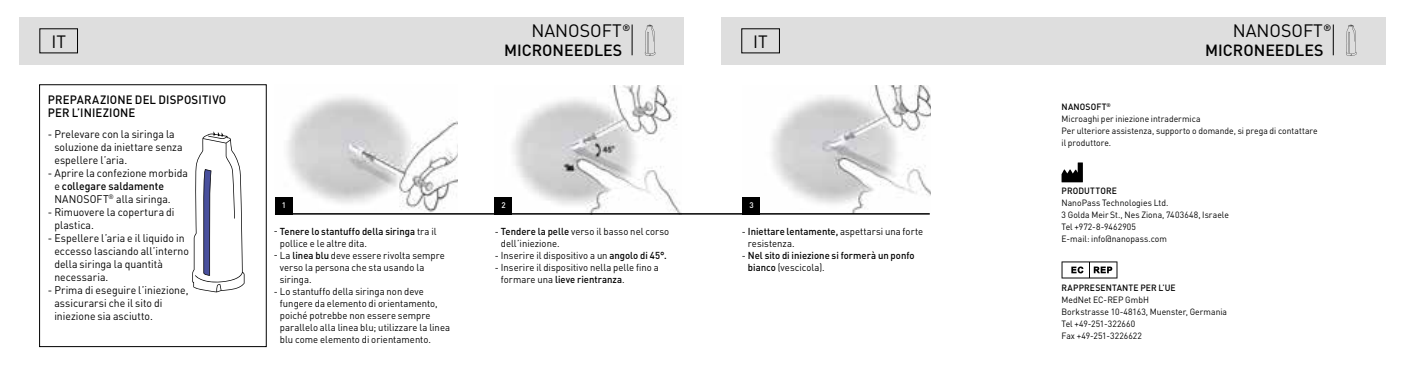
<style>
.page{position:relative;width:1406px;height:369px;background:#fff}
.page>*{position:absolute;margin:0;border:0;box-sizing:border-box;transform-origin:0 0}
.t1{font:17.8px "DIN Pro";color:#000}
.t2{font:17.6px "DIN Pro";color:#000}
.t3{font:500 16px "DIN Pro";color:#000}
.t4{font:500 12px/12px "DIN Pro";letter-spacing:.015em;color:#000;scale:.95 1}
.t5{font:11px/13px "DIN Pro";color:#000;scale:.95 1}
.t6{font:10px/12px "DIN Pro";letter-spacing:.005em;color:#000;scale:.95 1}
.t7{font:500 10px/12px "DIN Pro";color:#000;scale:.95 1}
.t8{font:500 9.2px "DIN Pro";color:#000}
.t9{font:9px/12px "DIN Pro";letter-spacing:.005em;color:#000;scale:.95 1}
.t10{font:500 9px "DIN Pro";letter-spacing:.015em;color:#000;scale:.95 1}
.t11{font:500 8px "DIN Pro";color:#fff}
.s1{font-weight:500}
.s2{font-weight:400}
</style>
<div class="page">
<div style="left:19px;top:17px;width:665px;height:48px;background:#dedede"></div>
<div style="left:721px;top:17px;width:665px;height:48px;background:#dedede"></div>
<img style="left:287px;top:96px;width:170px;height:116px">
<img style="left:771px;top:85px;width:160px;height:128px">
<img style="left:513px;top:85px;width:169px;height:128px">
<div style="left:275px;top:197px;width:17px;height:17px;background:#000"></div>
<div style="left:743px;top:197px;width:17px;height:17px;background:#000"></div>
<div style="left:495px;top:197px;width:17px;height:17px;background:#000"></div>
<hr style="left:275px;top:213px;width:655px;height:1px;background:#000">
<div style="left:39px;top:84px;width:228px;height:262px;border:1px solid #000"></div>
<hr style="left:1333px;top:24px;width:1px;height:31px;background:#000">
<svg style="left:1346px;top:24px;width:10px;height:32px"></svg>
<hr style="left:632px;top:24px;width:1px;height:31px;background:#000">
<svg style="left:645px;top:24px;width:10px;height:32px"></svg>
<div style="left:741px;top:28px;width:39px;height:25px;border:1px solid #000"></div>
<svg style="left:192px;top:131px;width:53px;height:161px"></svg>
<svg style="left:1062px;top:162px;width:21px;height:20px"></svg>
<svg style="left:1062px;top:261px;width:55px;height:17px"></svg>
<h1 class="t1" style="left:531px;top:19px;width:92px">NANOSOFT</h1>
<h1 class="t1" style="left:1233px;top:19px;width:92px">NANOSOFT</h1>
<h3 class="t3" style="left:504px;top:39px;width:120px">MICRONEEDLES</h3>
<h3 class="t3" style="left:1205px;top:39px;width:120px">MICRONEEDLES</h3>
<p class="t8" style="left:622px;top:21px;width:9px">®</p>
<p class="t8" style="left:1324px;top:21px;width:9px">®</p>
<h2 class="t2" style="left:51px;top:29px;width:16px">IT</h2>
<h2 class="t2" style="left:753px;top:29px;width:16px">IT</h2>
<p class="t4" style="left:48px;top:94px;width:189px">PREPARAZIONE DEL DISPOSITIVO<br>PER L’INIEZIONE</p>
<p class="t5" style="left:54px;top:127px;width:137px;text-indent:-7px">- Prelevare con la siringa la soluzione da iniettare senza espellere l’aria.</p>
<p class="t5" style="left:54px;top:166px;width:142px;text-indent:-7px">- Aprire la confezione morbida e <span class="s1">collegare saldamente<br></span>NANOSOFT<sup>®</sup> alla siringa.</p>
<p class="t5" style="left:54px;top:205px;width:128px;text-indent:-7px">- Rimuovere la copertura di plastica.</p>
<p class="t5" style="left:54px;top:231px;width:143px;text-indent:-7px">- Espellere l’aria e il liquido in eccesso lasciando all’interno della siringa la quantità necessaria.</p>
<p class="t5" style="left:54px;top:283px;width:143px;text-indent:-7px">- Prima di eseguire l’iniezione, assicurarsi che il sito di iniezione sia asciutto.</p>
<p class="t11" style="left:282px;top:200px;width:6px">1</p>
<p class="t11" style="left:501px;top:200px;width:6px">2</p>
<p class="t11" style="left:749px;top:200px;width:6px">3</p>
<p class="t7" style="left:280px;top:224px;width:166px;text-indent:-6px"><span class="s2">-</span> Tenere lo stantuffo della siringa <span class="s2">tra il pollice e le altre dita.</span></p>
<p class="t6" style="left:280px;top:248px;width:175px;text-indent:-6px">- La <span class="s1">linea blu</span> deve essere rivolta sempre verso la persona che sta usando la siringa.</p>
<p class="t6" style="left:280px;top:284px;width:181px;text-indent:-6px">- Lo stantuffo della siringa non deve fungere da elemento di orientamento, poiché potrebbe non essere sempre parallelo alla linea blu; utilizzare la linea blu come elemento di orientamento.</p>
<p class="t6" style="left:501px;top:224px;width:179px;text-indent:-6px">- <span class="s1">Tendere la pelle</span> verso il basso nel corso dell’iniezione.</p>
<p class="t6" style="left:495px;top:248px;width:182px">- Inserire il dispositivo a un <span class="s1">angolo di 45°.</span></p>
<p class="t6" style="left:501px;top:260px;width:168px;text-indent:-6px">- Inserire il dispositivo nella pelle fino a formare una <span class="s1">lieve rientranza</span>.</p>
<p class="t6" style="left:748px;top:224px;width:186px;text-indent:-6px">- <span class="s1">Iniettare lentamente,</span> aspettarsi una forte resistenza.</p>
<p class="t7" style="left:748px;top:248px;width:177px;text-indent:-6px"><span class="s2">-</span> Nel sito di iniezione si formerà un ponfo bianco <span class="s2">(vescicola).</span></p>
<p class="t9" style="left:1062px;top:100px;width:271px"><span class="s1">NANOSOFT</span><sup>®<br></sup>Microaghi per iniezione intradermica<br>Per ulteriore assistenza, supporto o domande, si prega di contattare il produttore.</p>
<p class="t10" style="left:1062px;top:185px;width:60px">PRODUTTORE</p>
<p class="t9" style="left:1062px;top:196px;width:178px">NanoPass Technologies Ltd.<br>3 Golda Meir St., Nes Ziona, 7403648, Israele<br>Tel +972-8-9462905<br>E-mail: info@nanopass.com</p>
<p class="t10" style="left:1062px;top:281px;width:122px">RAPPRESENTANTE PER L’UE</p>
<p class="t9" style="left:1062px;top:292px;width:176px">MedNet EC-REP GmbH<br>Borkstrasse 10-48163, Muenster, Germania<br>Tel +49-251-322660<br>Fax +49-251-3226622</p>
</div>
